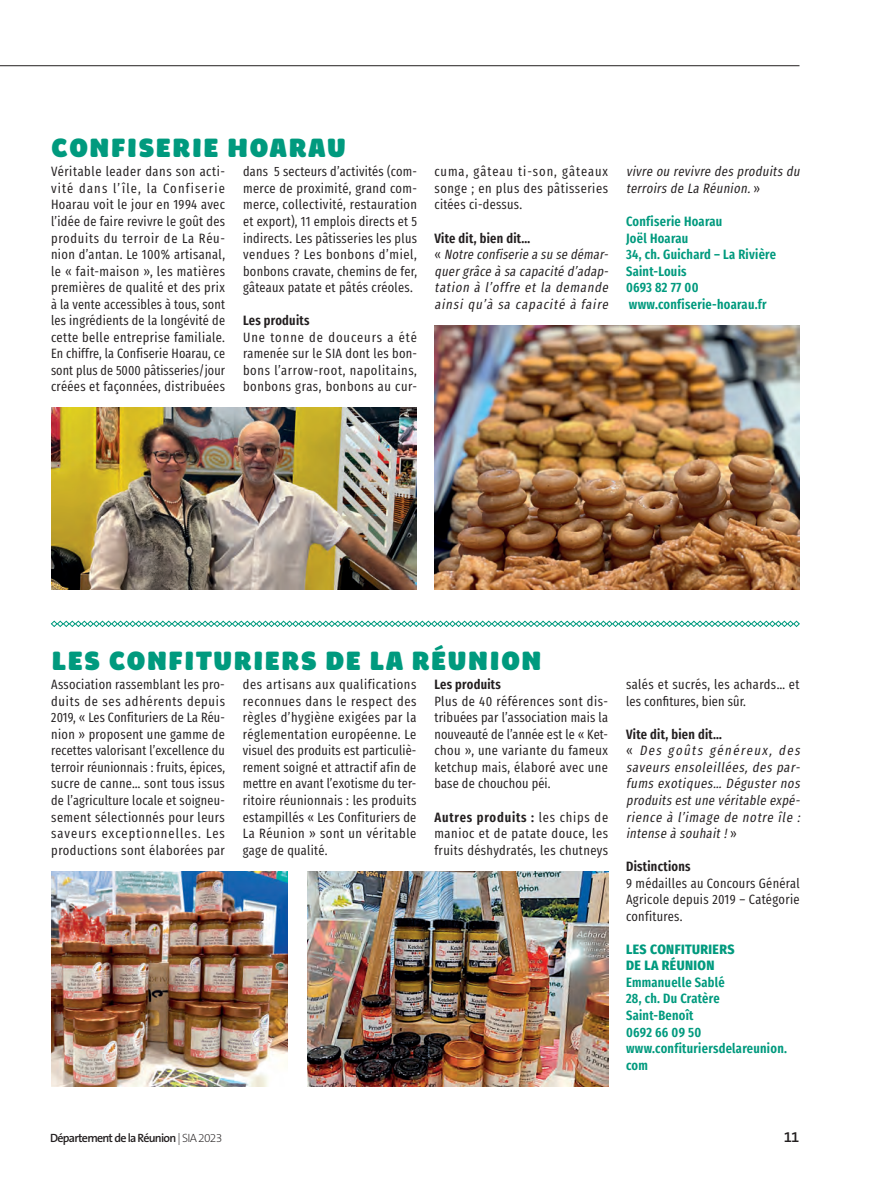
<style>
.page{position:relative;width:872px;height:1183px;background:#fff}
.page>*{position:absolute;margin:0;border:0;box-sizing:border-box;transform-origin:0 0}
.t1{font:900 27px "Brevia";letter-spacing:.035em;color:#009a7e}
.t2{font:600 15px "The Sans B6";color:#231f20}
.t3{font:13.5px/16.5px "Fira Sans Compressed";letter-spacing:.025em;color:#231f20;text-align:justify}
.t4{font:italic 13.5px/16.5px "Fira Sans Compressed";color:#231f20}
.t5{font:600 13.5px/16.5px "Fira Sans Compressed";letter-spacing:.02em;color:#009a7e}
.t6{font:600 13.5px "Fira Sans Compressed";letter-spacing:.02em;color:#231f20}
.t7{font:800 13.5px/16.5px "Fira Sans Condensed";letter-spacing:.03em;color:#009a7e}
.t8{font:600 12px "The Sans B6";letter-spacing:-.06em;color:#231f20}
.s1{font-weight:600;font-style:normal}
.s2{font-style:normal}
.s3{font-weight:600}
.s4{font-family:"The Sans B2";font-weight:200}
</style>
<div class="page">
<hr style="left:0;top:65px;width:799px;height:1px;background:#231f20">
<svg style="left:51px;top:620px;width:749px;height:7px"></svg>
<img style="left:51px;top:408px;width:365px;height:181px">
<img style="left:434px;top:325px;width:365px;height:264px">
<img style="left:307px;top:871px;width:301px;height:214px">
<img style="left:51px;top:871px;width:237px;height:214px">
<h1 class="t1" style="left:51px;top:130px;width:296px">CONFISERIE HOARAU</h1>
<p class="t3" style="left:51px;top:163px;width:176px">Véritable leader dans son acti&shy;vité dans l’île, la Confiserie Hoarau voit le jour en 1994 avec l’idée de faire revivre le goût des produits du terroir de La Réu&shy;nion d’antan. Le 100% artisanal, le « fait-maison », les matières premières de qualité et des prix à la vente accessibles à tous, sont les ingrédients de la longévité de cette belle entreprise familiale.<br>En chiffre, la Confiserie Hoarau, ce sont plus de 5000 pâtisseries/jour créées et façonnées, distribuées</p>
<p class="t3" style="left:243px;top:163px;width:176px">dans 5 secteurs d’activités (com&shy;merce de proximité, grand com&shy;merce, collectivité, restauration et export), 11 emplois directs et 5 indirects. Les pâtisseries les plus vendues ? Les bonbons d’miel, bonbons cravate, chemins de fer, gâteaux patate et pâtés créoles.</p>
<p class="t6" style="left:243px;top:309px;width:68px">Les produits</p>
<p class="t3" style="left:243px;top:328px;width:176px">Une tonne de douceurs a été ramenée sur le SIA dont les bon&shy;bons l’arrow-root, napolitains, bonbons gras, bonbons au cur-</p>
<p class="t3" style="left:434px;top:163px;width:175px">cuma, gâteau ti-son, gâteaux songe ; en plus des pâtisseries citées ci-dessus.</p>
<p class="t4" style="left:434px;top:229px;width:178px"><span class="s1">Vite dit, bien dit…<br></span><span class="s2">«</span> Notre confiserie a su se démar&shy;quergrâce à sa capacité d’adap&shy;tation à l’offre et la demande ainsi qu’à sa capacité à faire</p>
<p class="t4" style="left:626px;top:163px;width:178px">vivre ou revivre des produits du terroirs de La Réunion.<span class="s2">»</span></p>
<p class="t5" style="left:626px;top:212px;width:151px">Confiserie Hoarau<br>Joël Hoarau<br>34, ch. Guichard – La Rivière<br>Saint-Louis<br>0693 82 77 00 www.confiserie-hoarau.fr</p>
<h1 class="t1" style="left:51px;top:643px;width:492px">LES CONFITURIERS DE LA RÉUNION</h1>
<p class="t3" style="left:51px;top:675px;width:175px">Association rassemblant les pro&shy;duits de ses adhérents depuis 2019, « Les Confituriers de La Réu&shy;nion » proposent une gamme de recettes valorisant l’excellence du terroir réunionnais : fruits, épices, sucre de canne… sont tous issus de l’agriculture locale et soigneu&shy;sement sélectionnés pour leurs saveurs exceptionnelles. Les productions sont élaborées par</p>
<p class="t3" style="left:243px;top:675px;width:175px">des artisans aux qualifications reconnues dans le respect des règles d’hygiène exigées par la réglementation européenne. Le visuel des produits est particuliè&shy;rement soigné et attractif afin de mettre en avant l’exotisme du ter&shy;ritoire réunionnais : les produits estampillés « Les Confituriers de La Réunion » sont un véritable gage de qualité.</p>
<p class="t6" style="left:434px;top:673px;width:68px">Les produits</p>
<p class="t3" style="left:434px;top:692px;width:175px">Plus de 40 références sont dis&shy;tribuées par l’association mais la nouveauté de l’année est le « Ket&shy;chou », une variante du fameux ketchup mais, élaboré avec une base de chouchou péi.</p>
<p class="t3" style="left:434px;top:808px;width:175px"><span class="s3">Autres produits :</span> les chips de manioc et de patate douce, les fruits déshydratés, les chutneys</p>
<p class="t3" style="left:626px;top:675px;width:175px">salés et sucrés, les achards… et les confitures, bien sûr.</p>
<p class="t4" style="left:626px;top:725px;width:179px"><span class="s1">Vite dit, bien dit…<br></span><span class="s2">«</span> Des goûts généreux, des saveurs ensoleillées, des par&shy;fums exotiques… Déguster nos produitsestune véritable expé&shy;rience à l’image de notre île : intense à souhait!<span class="s2">»</span></p>
<p class="t6" style="left:626px;top:855px;width:66px">Distinctions</p>
<p class="t3" style="left:626px;top:874px;width:175px">9 médailles au Concours Général Agricole depuis 2019 – Catégorie confitures.</p>
<p class="t7" style="left:626px;top:939px;width:110px">LES CONFITURIERS<br>DE LA RÉUNION</p>
<p class="t5" style="left:626px;top:972px;width:162px">Emmanuelle Sablé<br>28, ch. Du Cratère<br>Saint-Benoît<br>0692 66 09 50 www.confituriersdelareunion. com</p>
<p class="t8" style="left:50px;top:1131px;width:174px">Département de la Réunion <span class="s4">| SIA 2023</span></p>
<p class="t2" style="left:784px;top:1128px;width:17px">11</p>
</div>
